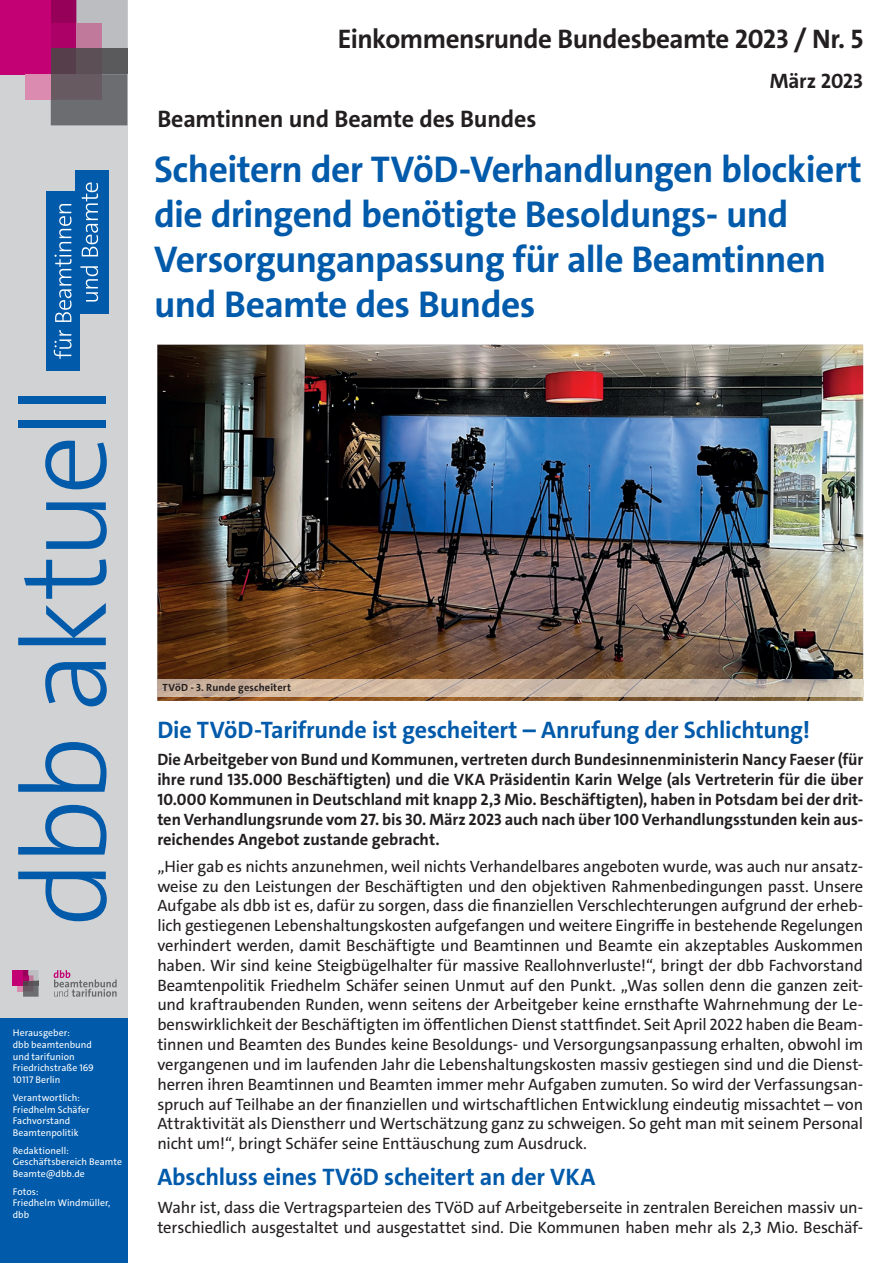
<style>
.page{position:relative;width:893px;height:1263px;background:#fff}
.page>*{position:absolute;margin:0;border:0;box-sizing:border-box;transform-origin:0 0}
.t1{font:300 120px "The Sans C4 s";letter-spacing:-.04em;color:#015aaa}
.t2{font:700 37.5px/45px "The Sans C4 s";letter-spacing:-.02em;color:#015aaa}
.t3{font:700 27px "The Sans C4 s";letter-spacing:-.02em;color:#231f20}
.t4{font:700 24px "The Sans C4 s";letter-spacing:-.01em;color:#015aaa}
.t5{font:700 24px "The Sans C4 s";letter-spacing:-.01em;color:#231f20}
.t6{font:700 21px "The Sans C4 s";letter-spacing:-.005em;color:#231f20}
.t7{font:16.5px/19.8px "The Sans C4 s";letter-spacing:-.01em;color:#231f20;text-align:justify}
.t8{font:700 16.5px/19.8px "The Sans C4 s";letter-spacing:-.005em;color:#231f20;text-align:justify}
.t9{font:700 10.5px "The Sans C4 s";letter-spacing:.015em;color:#231f20}
.t10{font:9.75px/11.7px "The Sans C4 s";letter-spacing:.005em;color:#fff}
</style>
<div class="page">
<div style="left:0;top:0;width:127px;height:1263px;background:#d1d2d4"></div>
<div style="left:0;top:0;width:51px;height:74px;background:#c30175"></div>
<div style="left:51px;top:0;width:25px;height:23px;background:#970059"></div>
<div style="left:51px;top:23px;width:25px;height:26px;background:#ac0167"></div>
<div style="left:51px;top:49px;width:25px;height:25px;background:#573e4b"></div>
<svg style="left:76px;top:0;width:51px;height:49px;background:#baa8b3"></svg>
<div style="left:76px;top:49px;width:26px;height:25px;background:#5c5056"></div>
<div style="left:102px;top:49px;width:25px;height:25px;background:#5a5a5d"></div>
<svg style="left:51px;top:74px;width:76px;height:51px;background:#6a666b"></svg>
<div style="left:25px;top:74px;width:26px;height:26px;background:#dc8bb0"></div>
<div style="left:0;top:1018px;width:127px;height:245px;background:#015aaa"></div>
<svg style="left:54px;top:970px;width:63px;height:27px"></svg>
<div style="left:13px;top:970px;width:10px;height:16px;background:#c30175"></div>
<svg style="left:18px;top:970px;width:21px;height:27px"></svg>
<div style="left:47px;top:191px;width:33px;height:179px;background:#015aaa"></div>
<svg style="left:54px;top:204px;width:18px;height:155px"></svg>
<div style="left:75px;top:170px;width:33px;height:144px;background:#015aaa"></div>
<svg style="left:80px;top:182px;width:18px;height:119px"></svg>
<img style="left:157px;top:345px;width:706px;height:356px">
<img style="left:157px;top:680px;width:706px;height:17px">
<h1 class="t1" style="left:-12px;top:927px;width:544px;rotate:-90deg">dbb aktuell</h1>
<p class="t10" style="left:13px;top:1027px;width:83px">Herausgeber:<br>dbb beamtenbund und tarifunion<br>Friedrichstraße 169<br>10117 Berlin</p>
<p class="t10" style="left:13px;top:1092px;width:78px">Verantwortlich:<br>Friedhelm Schäfer<br>Fachvorstand<br>Beamtenpolitik</p>
<p class="t10" style="left:13px;top:1144px;width:111px">Redaktionell:<br>Geschäftsbereich Beamte<br>Beamte@dbb.de</p>
<p class="t10" style="left:13px;top:1186px;width:99px">Fotos:<br>Friedhelm Windmüller, dbb</p>
<h3 class="t3" style="left:338px;top:21px;width:527px">Einkommensrunde Bundesbeamte 2023 / Nr. 5</h3>
<p class="t6" style="left:770px;top:68px;width:95px">März 2023</p>
<h3 class="t5" style="left:157px;top:103px;width:380px">Beamtinnen und Beamte des Bundes</h3>
<h2 class="t2" style="left:154px;top:147px;width:709px">Scheitern der TVöD-Verhandlungen blockiert die dringend benötigte Besoldungs- und Versorgunganpassung für alle Beamtinnen und Beamte des Bundes</h2>
<p class="t9" style="left:163px;top:681px;width:130px">TVöD - 3. Runde gescheitert</p>
<h3 class="t4" style="left:157px;top:714px;width:654px">Die TVöD-Tarifrunde ist gescheitert – Anrufung der Schlichtung!</h3>
<p class="t8" style="left:157px;top:750px;width:707px">Die Arbeitgeber von Bund und Kommunen, vertreten durch Bundesinnenministerin Nancy Faeser (für ihre rund 135.000 Beschäftigten) und die VKA Präsidentin Karin Welge (als Vertreterin für die über 10.000 Kommunen in Deutschland mit knapp 2,3 Mio. Beschäftigten), haben in Potsdam bei der drit&shy;ten Verhandlungsrunde vom 27. bis 30. März 2023 auch nach über 100 Verhandlungsstunden kein aus&shy;reichendes Angebot zustande gebracht.</p>
<p class="t7" style="left:157px;top:856px;width:707px">„Hier gab es nichts anzunehmen, weil nichts Verhandelbares angeboten wurde, was auch nur ansatz&shy;weise zu den Leistungen der Beschäftigten und den objektiven Rahmenbedingungen passt. Unsere Aufgabe als dbb ist es, dafür zu sorgen, dass die finanziellen Verschlechterungen aufgrund der erheb&shy;lich gestiegenen Lebenshaltungskosten aufgefangen und weitere Eingriffe in bestehende Regelungen verhindert werden, damit Beschäftigte und Beamtinnen und Beamte ein akzeptables Auskommen haben. Wir sind keine Steigbügelhalter für massive Reallohnverluste!“, bringt der dbb Fachvorstand Beamtenpolitik Friedhelm Schäfer seinen Unmut auf den Punkt. „Was sollen denn die ganzen zeit&shy;und kraftraubenden Runden, wenn seitens der Arbeitgeber keine ernsthafte Wahrnehmung der Le&shy;benswirklichkeit der Beschäftigten im öffentlichen Dienst stattfindet. Seit April 2022 haben die Beam&shy;tinnen und Beamten des Bundes keine Besoldungs- und Versorgungsanpassung erhalten, obwohl im vergangenen und im laufenden Jahr die Lebenshaltungskosten massiv gestiegen sind und die Dienst&shy;herren ihren Beamtinnen und Beamten immer mehr Aufgaben zumuten. So wird der Verfassungsan&shy;spruch auf Teilhabe an der finanziellen und wirtschaftlichen Entwicklung eindeutig missachtet – von Attraktivität als Dienstherr und Wertschätzung ganz zu schweigen. So geht man mit seinem Personal nicht um!“, bringt Schäfer seine Enttäuschung zum Ausdruck.</p>
<h3 class="t4" style="left:157px;top:1162px;width:440px">Abschluss eines TVöD scheitert an der VKA</h3>
<p class="t7" style="left:157px;top:1197px;width:707px">Wahr ist, dass die Vertragsparteien des TVöD auf Arbeitgeberseite in zentralen Bereichen massiv un&shy;terschiedlich ausgestaltet und ausgestattet sind. Die Kommunen haben mehr als 2,3 Mio. Beschäf-</p>
</div>
